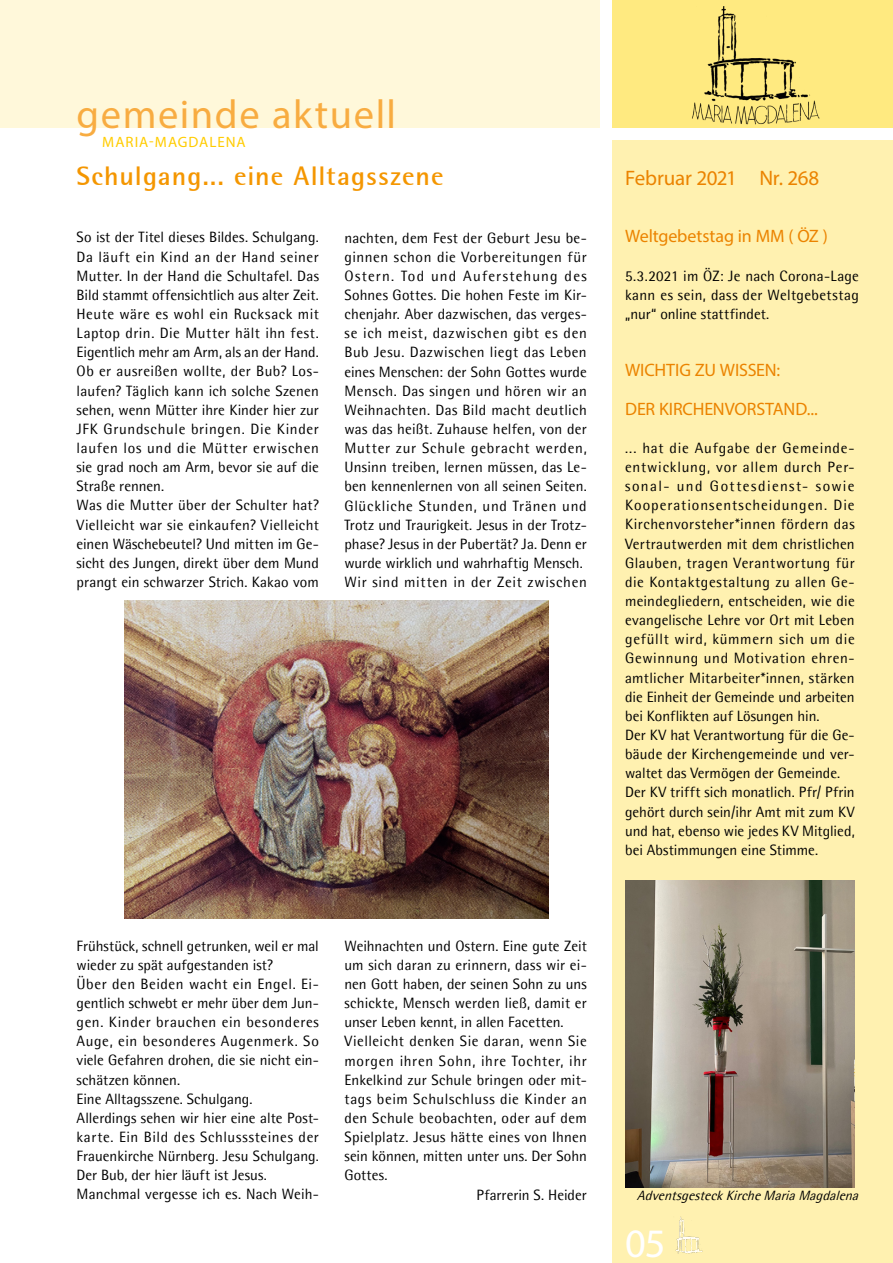
<style>
.page{position:relative;width:893px;height:1263px;background:#fff}
.page>*{position:absolute;margin:0;border:0;box-sizing:border-box;transform-origin:0 0}
.t1{font:40.5px "Myriad Pro";letter-spacing:.04em;color:#f8ac41}
.t2{font:40.5px "Myriad Pro";color:#fff}
.t3{font:700 27px "Rotis Semi Sans 55";letter-spacing:.04em;color:#f49600}
.t4{font:21px "Myriad Pro";letter-spacing:-.01em;color:#eb8300}
.t5{font:18px/38.2px "Myriad Pro";letter-spacing:-.005em;color:#eb8300}
.t6{font:15px/19.2px "Rotis Semi Sans";letter-spacing:.015em;color:#000}
.t7{font:15px "Rotis Semi Sans";letter-spacing:-.005em;color:#000}
.t8{font:15px "Rotis Semi Sans";letter-spacing:.04em;color:#000}
.t9{font:15px "Myriad Pro";letter-spacing:.065em;color:#fc0}
.t10{font:italic 13.5px "Rotis Semi Sans";color:#000}
</style>
<div class="page">
<div style="left:612px;top:0;width:281px;height:128px;background:#ffea80"></div>
<div style="left:0;top:0;width:600px;height:128px;background:#fff8da"></div>
<div style="left:612px;top:140px;width:281px;height:1123px;background:#fff1b0"></div>
<img style="left:692px;top:6px;width:128px;height:119px">
<img style="left:675px;top:1216px;width:28px;height:38px">
<img style="left:124px;top:600px;width:425px;height:318px">
<img style="left:625px;top:881px;width:230px;height:307px">
<h1 class="t1" style="left:77px;top:89px;width:321px">gemeinde aktuell</h1>
<h2 class="t3" style="left:77px;top:159px;width:368px">Schulgang... eine Alltagsszene</h2>
<h3 class="t4" style="left:625px;top:165px;width:196px">Februar 2021 Nr. 268</h3>
<p class="t9" style="left:102px;top:132px;width:145px">MARIA-MAGDALENA</p>
<p class="t6" style="left:77px;top:228px;width:244px">So ist der Titel dieses Bildes. Schulgang.<br>Da läuft ein Kind an der Hand seiner Mutter. In der Hand die Schultafel. Das Bild stammt offensichtlich aus alter Zeit.<br>Heute wäre es wohl ein Rucksack mit Laptop drin. Die Mutter hält ihn fest.<br>Eigentlich mehr am Arm, als an der Hand.<br>Ob er ausreißen wollte, der Bub? Los&shy;laufen? Täglich kann ich solche Szenen sehen, wenn Mütter ihre Kinder hier zur JFK Grundschule bringen. Die Kinder laufen los und die Mütter erwischen sie grad noch am Arm, bevor sie auf die Straße rennen.<br>Was die Mutter über der Schulter hat?<br>Vielleicht war sie einkaufen? Vielleicht einen Wäschebeutel? Und mitten im Ge&shy;sicht des Jungen, direkt über dem Mund prangt ein schwarzer Strich. Kakao vom</p>
<p class="t6" style="left:344px;top:228px;width:244px">nachten, dem Fest der Geburt Jesu be&shy;ginnen schon die Vorbereitungen für Ostern. Tod und Auferstehung des Sohnes Gottes. Die hohen Feste im Kir&shy;chenjahr. Aber dazwischen, das verges&shy;se ich meist, dazwischen gibt es den Bub Jesu. Dazwischen liegt das Leben eines Menschen: der Sohn Gottes wurde Mensch. Das singen und hören wir an Weihnachten. Das Bild macht deutlich was das heißt. Zuhause helfen, von der Mutter zur Schule gebracht werden, Unsinn treiben, lernen müssen, das Le&shy;ben kennenlernen von all seinen Seiten.<br>Glückliche Stunden, und Tränen und Trotz und Traurigkeit. Jesus in der Trotz&shy;phase? Jesus in der Pubertät? Ja. Denn er wurde wirklich und wahrhaftig Mensch.<br>Wir sind mitten in der Zeit zwischen</p>
<p class="t6" style="left:77px;top:936px;width:244px">Frühstück, schnell getrunken, weil er mal wieder zu spät aufgestanden ist?<br>Über den Beiden wacht ein Engel. Ei&shy;gentlich schwebt er mehr über dem Jun&shy;gen. Kinder brauchen ein besonderes Auge, ein besonderes Augenmerk. So viele Gefahren drohen, die sie nicht ein&shy;schätzen können.<br>Eine Alltagsszene. Schulgang.<br>Allerdings sehen wir hier eine alte Post&shy;karte. Ein Bild des Schlusssteines der Frauenkirche Nürnberg. Jesu Schulgang.<br>Der Bub, der hier läuft ist Jesus.<br>Manchmal vergesse ich es. Nach Weih-</p>
<p class="t6" style="left:344px;top:936px;width:244px">Weihnachten und Ostern. Eine gute Zeit</p>
<p class="t6" style="left:344px;top:955px;width:244px">um sich daran zu erinnern, dass wir ei-</p>
<p class="t6" style="left:344px;top:974px;width:244px">nen Gott haben, der seinen Sohn zu uns</p>
<p class="t6" style="left:344px;top:993px;width:244px">schickte, Mensch werden ließ, damit er</p>
<p class="t7" style="left:344px;top:1013px;width:221px">unser Leben kennt, in allen Facetten.</p>
<p class="t6" style="left:344px;top:1032px;width:244px">Vielleicht denken Sie daran, wenn Sie</p>
<p class="t8" style="left:344px;top:1052px;width:244px">morgen ihren Sohn, ihre Tochter, ihr</p>
<p class="t6" style="left:344px;top:1070px;width:244px">Enkelkind zur Schule bringen oder mit-</p>
<p class="t8" style="left:344px;top:1090px;width:244px">tags beim Schulschluss die Kinder an</p>
<p class="t6" style="left:344px;top:1108px;width:244px">den Schule beobachten, oder auf dem</p>
<p class="t6" style="left:344px;top:1127px;width:244px">Spielplatz. Jesus hätte eines von Ihnen</p>
<p class="t7" style="left:344px;top:1147px;width:244px">sein können, mitten unter uns. Der Sohn</p>
<p class="t6" style="left:344px;top:1165px;width:45px">Gottes.</p>
<p class="t6" style="left:476px;top:1185px;width:112px">Pfarrerin S. Heider</p>
<p class="t5" style="left:625px;top:217px;width:204px">Weltgebetstag in MM ( ÖZ )</p>
<p class="t6" style="left:625px;top:266px;width:235px;text-align:justify">5.3.2021 im ÖZ: Je nach Corona-Lage kann es sein, dass der Weltgebetstag „nur“ online stattfindet.</p>
<p class="t5" style="left:625px;top:351px;width:194px">WICHTIG ZU WISSEN:<br>DER KIRCHENVORSTAND...</p>
<p class="t6" style="left:625px;top:438px;width:231px">... hat die Aufgabe der Gemeinde&shy;entwicklung, vor allem durch Per&shy;sonal- und Gottesdienst- sowie Kooperationsentscheidungen. Die Kirchenvorsteher*innen fördern das Vertrautwerden mit dem christlichen Glauben, tragen Verantwortung für die Kontaktgestaltung zu allen Ge&shy;meindegliedern, entscheiden, wie die evangelische Lehre vor Ort mit Leben gefüllt wird, kümmern sich um die Gewinnung und Motivation ehren&shy;amtlicher Mitarbeiter*innen, stärken die Einheit der Gemeinde und arbeiten bei Konflikten auf Lösungen hin.<br>Der KV hat Verantwortung für die Ge&shy;bäude der Kirchengemeinde und ver&shy;waltet das Vermögen der Gemeinde.<br>Der KV trifft sich monatlich. Pfr/ Pfrin gehört durch sein/ihr Amt mit zum KV und hat, ebenso wie jedes KV Mitglied, bei Abstimmungen eine Stimme.</p>
<p class="t10" style="left:637px;top:1188px;width:227px">AdventsgesteckKircheMariaMagdalena</p>
<h1 class="t2" style="left:625px;top:1218px;width:42px">05</h1>
</div>
